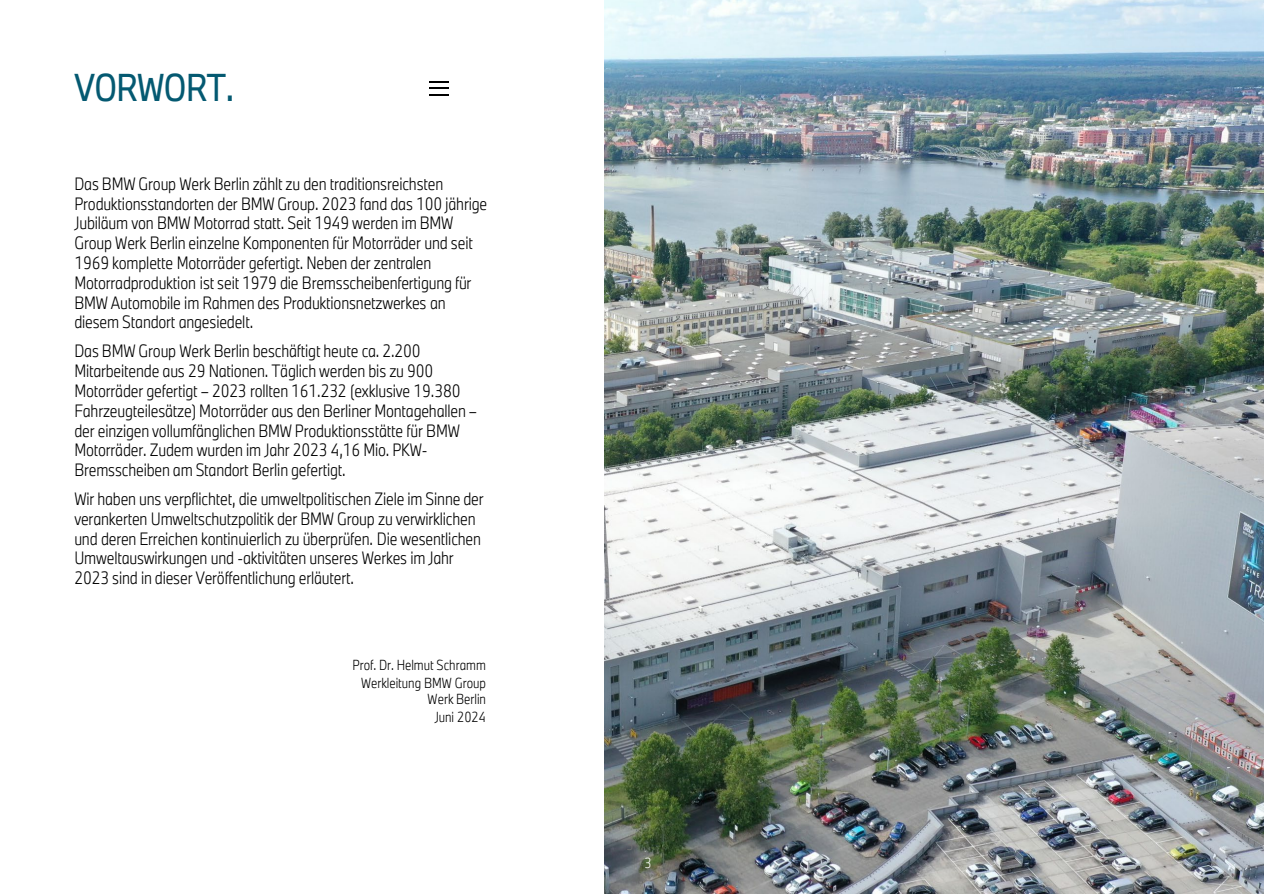
<style>
.page{position:relative;width:1264px;height:894px;background:#fff}
.page>*{position:absolute;margin:0;border:0;box-sizing:border-box;transform-origin:0 0}
.t1{font:36px "BMW Group TN Condensed";letter-spacing:-.015em;color:#045971}
.t2{font:300 16.5px/19.8px "BMW Group TN Condensed";letter-spacing:-.01em;color:#000}
.t3{font:300 13.5px/16.2px "BMW Group TN Condensed";color:#000;text-align:right}
.t4{font:300 13.5px "BMW Group TN Condensed";color:#706f6f}
.t5{font:300 13.5px "BMW Group TN Condensed";color:#fff}
</style>
<div class="page">
<img style="left:604px;top:0;width:659px;height:893px">
<svg style="left:429px;top:81px;width:19px;height:1px"></svg>
<svg style="left:429px;top:88px;width:19px;height:7px"></svg>
<h2 class="t1" style="left:74px;top:62px;width:161px">VORWORT.</h2>
<p class="t2" style="left:74px;top:173px;width:414px">Das BMW Group Werk Berlin zählt zu den traditionsreichsten Produktionsstandorten der BMW Group. 2023 fand das 100 jährige Jubiläum von BMW Motorrad statt. Seit 1949 werden im BMW Group Werk Berlin einzelne Komponenten für Motorräder und seit 1969 komplette Motorräder gefertigt. Neben der zentralen Motorradproduktion ist seit 1979 die Bremsscheibenfertigung für BMW Automobile im Rahmen des Produktionsnetzwerkes an diesem Standort angesiedelt.</p>
<p class="t2" style="left:74px;top:341px;width:404px">Das BMW Group Werk Berlin beschäftigt heute ca. 2.200<br>Mitarbeitende aus 29 Nationen. Täglich werden bis zu 900<br>Motorräder gefertigt – 2023 rollten 161.232 (exklusive 19.380<br>Fahrzeugteilesätze) Motorräder aus den Berliner Montagehallen – der einzigen vollumfänglichen BMW Produktionsstätte für BMW Motorräder. Zudem wurden im Jahr 2023 4,16 Mio. PKW-Bremsscheiben am Standort Berlin gefertigt.</p>
<p class="t2" style="left:74px;top:488px;width:410px">Wir haben uns verpflichtet, die umweltpolitischen Ziele im Sinne der verankerten Umweltschutzpolitik der BMW Group zu verwirklichen und deren Erreichen kontinuierlich zu überprüfen. Die wesentlichen Umweltauswirkungen und -aktivitäten unseres Werkes im Jahr 2023 sind in dieser Veröffentlichung erläutert.</p>
<p class="t3" style="left:352px;top:656px;width:135px">Prof. Dr. Helmut Schramm</p>
<p class="t3" style="left:361px;top:674px;width:126px">Werkleitung BMW Group<br>Werk Berlin</p>
<p class="t3" style="left:434px;top:708px;width:53px">Juni 2024</p>
<p class="t4" style="left:626px;top:835px;width:9px">3</p>
<p class="t5" style="left:644px;top:853px;width:9px">3</p>
</div>
